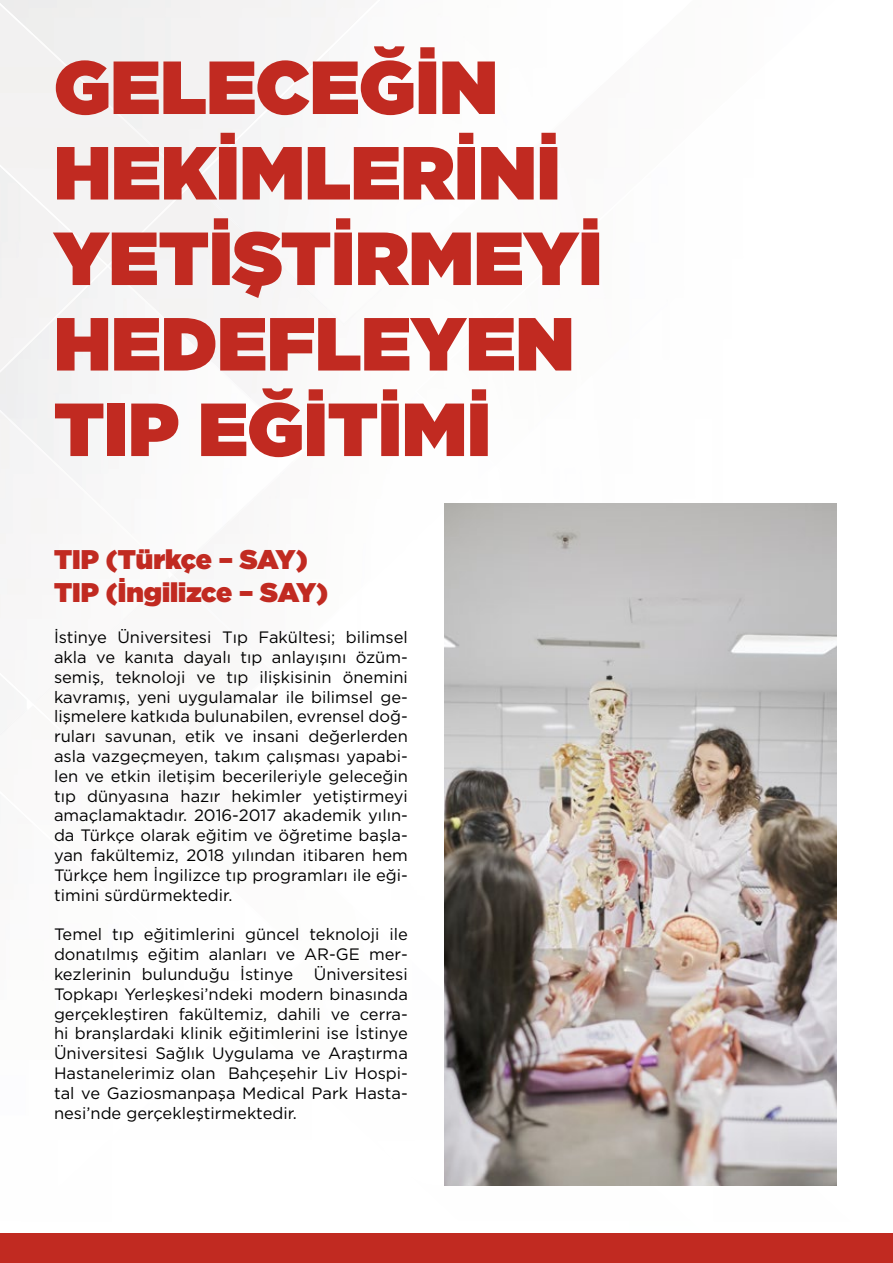
<style>
.page{position:relative;width:893px;height:1263px;background:#fff}
.page>*{position:absolute;margin:0;border:0;box-sizing:border-box;transform-origin:0 0}
.t1{font:900 75px/85.5px "Gotham";color:#c12a21}
.t2{font:900 27px/32.4px "Gotham";color:#c12a21}
.t3{font:16.5px/19.8px "Gotham";color:#000;text-align:justify}
</style>
<div class="page">
<div style="left:0;top:165px;width:169px;height:452px;background:#f4f4f4"></div>
<img style="left:108px;top:266px;width:197px;height:309px">
<div style="left:0;top:1233px;width:893px;height:30px;background:#c12a21"></div>
<img style="left:444px;top:504px;width:393px;height:682px">
<h1 class="t1" style="left:54px;top:43px;width:550px">GELECEĞIN<br>HEKIMLERINI<br>YETIŞTIRMEYI<br>HEDEFLEYEN<br>TIP EĞITIMI</h1>
<h2 class="t2" style="left:54px;top:543px;width:276px">TIP (Türkçe – SAY)<br>TIP (İngilizce – SAY)</h2>
<p class="t3" style="left:54px;top:627px;width:355px">İstinye Üniversitesi Tıp Fakültesi; bilimsel akla ve kanıta dayalı tıp anlayışını özüm&shy;semiş, teknoloji ve tıp ilişkisinin önemini kavramış, yeni uygulamalar ile bilimsel ge&shy;lişmelere katkıda bulunabilen, evrensel doğ&shy;ruları savunan, etik ve insani değerlerden asla vazgeçmeyen, takım çalışması yapabi&shy;len ve etkin iletişim becerileriyle geleceğin tıp dünyasına hazır hekimler yetiştirmeyi amaçlamaktadır. 2016-2017 akademik yılın&shy;da Türkçe olarak eğitim ve öğretime başla&shy;yan fakültemiz, 2018 yılından itibaren hem Türkçe hem İngilizce tıp programları ile eği&shy;timini sürdürmektedir.</p>
<p class="t3" style="left:54px;top:924px;width:355px">Temel tıp eğitimlerini güncel teknoloji ile donatılmış eğitim alanları ve AR-GE mer&shy;kezlerinin bulunduğu İstinye</p>
<p class="t3" style="left:54px;top:964px;width:355px;text-indent:260px">Üniversitesi Topkapı Yerleşkesi’ndeki modern binasında gerçekleştiren fakültemiz, dahili ve cerra&shy;hi branşlardaki klinik eğitimlerini ise İstinye Üniversitesi Sağlık Uygulama ve Araştırma Hastanelerimiz olan Bahçeşehir Liv Hospi&shy;tal ve Gaziosmanpaşa Medical Park Hasta&shy;nesi’nde gerçekleştirmektedir.</p>
</div>
